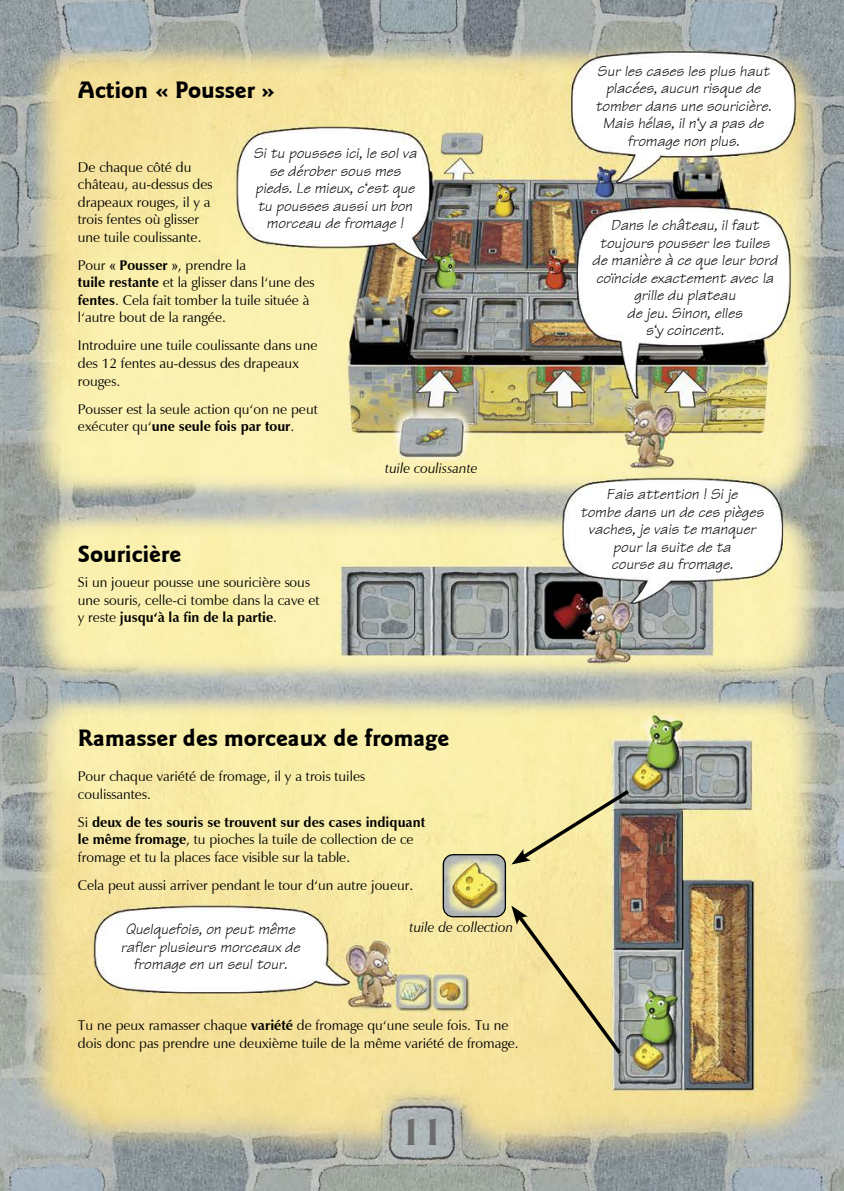
<style>
.page{position:relative;width:844px;height:1191px;background:#fff}
.page>*{position:absolute;margin:0;border:0;box-sizing:border-box;transform-origin:0 0}
.t1{font:700 42px "ITC Goudakaas";color:#6d6d6d}
.t2{font:700 24.5px "ITC Goudakaas";color:#000}
.t3{font:italic 15.75px/17.5px "Technical";color:#000;text-align:center}
.t4{font:14px/17.5px "Zapf Humanist 601 BT";color:#000}
.t5{font:italic 14px "Zapf Humanist 601 BT";color:#000}
.s1{font-weight:700}
</style>
<div class="page">
<img style="left:0;top:0;width:843px;height:1191px">
<img style="left:443px;top:854px;width:62px;height:62px">
<div style="left:442px;top:854px;width:64px;height:63px;border:1px solid #000;border-radius:10px"></div>
<svg style="left:511px;top:786px;width:121px;height:78px;background:#d9cd95"></svg>
<svg style="left:511px;top:905px;width:113px;height:153px;background:#e2d396"></svg>
<h2 class="t2" style="left:78px;top:76px;width:199px">Action « Pousser »</h2>
<p class="t3" style="left:253px;top:145px;width:165px">Si tu pousses ici, le sol va se dérober sous mes pieds. Le mieux, c‘est que tu pousses aussi un bon morceau de fromage !</p>
<p class="t4" style="left:78px;top:158px;width:136px">De chaque côté du château, au-dessus des drapeaux rouges, il y a trois fentes où glisser une tuile coulissante.</p>
<p class="t4" style="left:78px;top:256px;width:238px">Pour <span class="s1">« Pousser »</span>, prendre la<br><span class="s1">tuile restante</span> et la glisser dans l‘une des <span class="s1">fentes</span>. Cela fait tomber la tuile située à l‘autre bout de la rangée.</p>
<p class="t4" style="left:78px;top:337px;width:241px">Introduire une tuile coulissante dans une des 12 fentes au-dessus des drapeaux rouges.</p>
<p class="t4" style="left:78px;top:400px;width:241px">Pousser est la seule action qu‘on ne peut exécuter qu‘<span class="s1">une seule fois par tour</span>.</p>
<h2 class="t2" style="left:78px;top:539px;width:105px">Souricière</h2>
<p class="t4" style="left:78px;top:573px;width:243px">Si un joueur pousse une souricière sous une souris, celle-ci tombe dans la cave et y reste <span class="s1">jusqu‘à la fin de la partie</span>.</p>
<p class="t5" style="left:385px;top:460px;width:94px">tuile coulissante</p>
<h2 class="t2" style="left:78px;top:724px;width:373px">Ramasser des morceaux de fromage</h2>
<p class="t4" style="left:78px;top:767px;width:288px">Pour chaque variété de fromage, il y a trois tuiles coulissantes.</p>
<p class="t4" style="left:78px;top:813px;width:348px">Si <span class="s1">deux de tes souris se trouvent sur des cases indiquant le même fromage</span>, tu pioches la tuile de collection de ce fromage et tu la places face visible sur la table.</p>
<p class="t4" style="left:78px;top:876px;width:337px">Cela peut aussi arriver pendant le tour d‘un autre joueur.</p>
<p class="t3" style="left:121px;top:920px;width:181px">Quelquefois, on peut même rafler plusieurs morceaux de fromage en un seul tour.</p>
<p class="t5" style="left:409px;top:918px;width:105px">tuile de collection</p>
<p class="t4" style="left:78px;top:1016px;width:442px">Tu ne peux ramasser chaque <span class="s1">variété</span> de fromage qu‘une seule fois. Tu ne dois donc pas prendre une deuxième tuile de la même variété de fromage.</p>
<h1 class="t1" style="left:400px;top:1107px;width:45px">11</h1>
<p class="t3" style="left:595px;top:62px;width:177px">Sur les cases les plus haut placées, aucun risque de tomber dans une souricière.<br>Mais hélas, il n‘y a pas de fromage non plus.</p>
<p class="t3" style="left:592px;top:216px;width:187px">Dans le château, il faut toujours pousser les tuiles de manière à ce que leur bord coïncide exactement avec la grille du plateau<br>de jeu. Sinon, elles<br>s‘y coincent.</p>
<p class="t3" style="left:580px;top:486px;width:185px">Fais attention ! Si je<br>tombe dans un de ces pièges vaches, je vais te manquer pour la suite de ta<br>course au fromage.</p>
</div>
